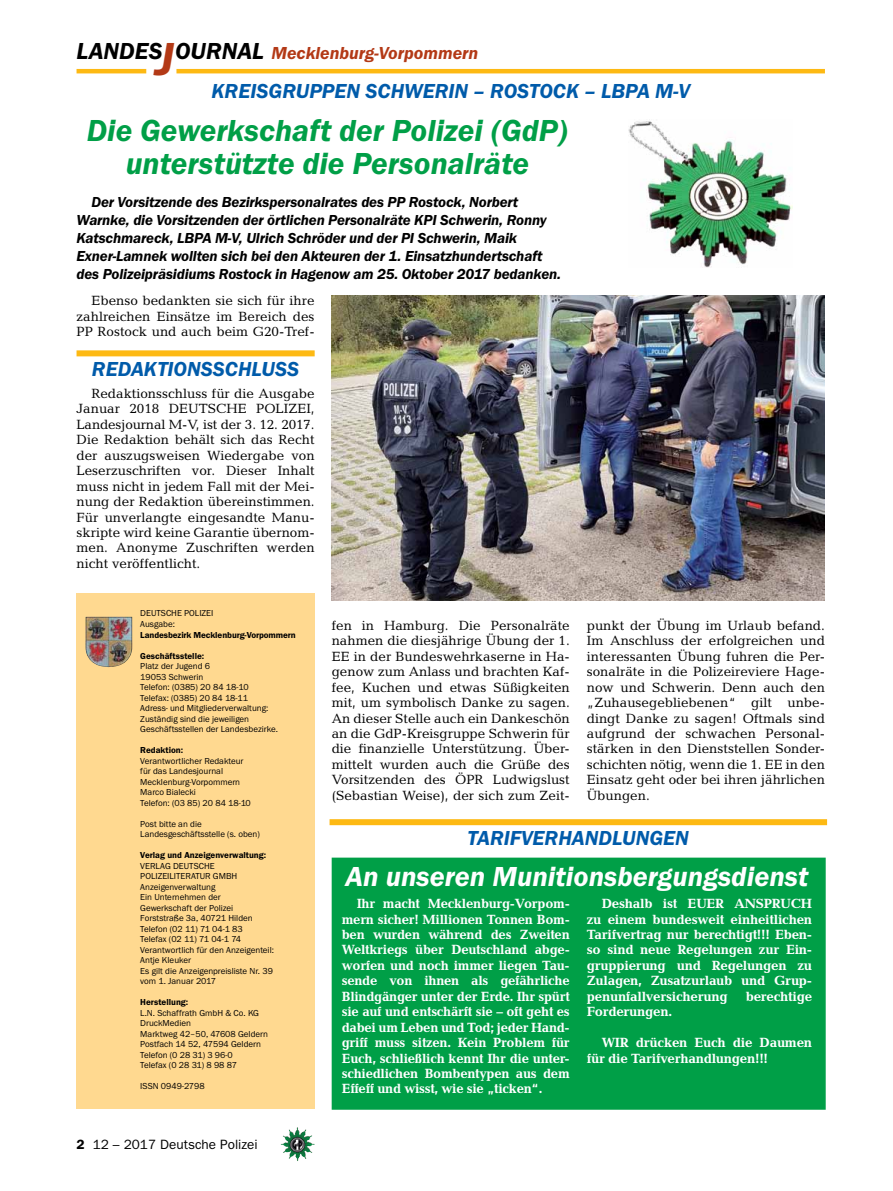
<style>
.page{position:relative;width:893px;height:1191px;background:#fff}
.page>*{position:absolute;margin:0;border:0;box-sizing:border-box;transform-origin:0 0}
.t1{font:italic 600 31.5px/33px "Franklin Gothic Itc T";color:#009f47;text-align:center}
.t2{font:italic 600 28.5px "Franklin Gothic Itc T";color:#fff}
.t3{font:italic 600 21px "Franklin Gothic Itc T";color:#005baa}
.t4{font:italic 600 18px "Franklin Gothic Itc T";color:#b33916}
.t5{font:italic 600 15px/18px "Franklin Gothic Itc T";letter-spacing:-.01em;color:#000}
.t6{font:13.5px/15.5px "Candida";color:#000;text-align:justify}
.t7{font:700 13.5px/15.5px "Candida";letter-spacing:-.02em;color:#fff;text-align:justify}
.t8{font:13.5px "Franklin Gothic";color:#000}
.t9{font:9px/10.5px "Franklin Gothic Itc T";color:#000}
.t10{font:600 9px "Franklin Gothic Itc T";color:#000}
.s1{font-size:24px;color:#000}
.s2{font-size:48px}
.s3{font-weight:600}
</style>
<div class="page">
<hr style="left:77px;top:69px;width:69px;height:4px;background:#fdb913">
<hr style="left:176px;top:69px;width:649px;height:4px;background:#fdb913">
<img style="left:281px;top:1128px;width:16px;height:24px">
<div style="left:77px;top:593px;width:238px;height:516px;background:#ffd990"></div>
<img style="left:85px;top:617px;width:48px;height:50px">
<img style="left:628px;top:121px;width:165px;height:147px">
<img style="left:332px;top:295px;width:493px;height:305px">
<div style="left:77px;top:350px;width:238px;height:6px;background:#fdb913"></div>
<div style="left:330px;top:819px;width:497px;height:6px;background:#fdb913"></div>
<div style="left:332px;top:857px;width:494px;height:252px;background:#009f47;border:2px solid #009f47"></div>
<h3 class="t4" style="left:77px;top:42px;width:403px"><span class="s1">LANDES</span><span class="s2">J</span><span class="s1">OURNAL</span> Mecklenburg-Vorpommern</h3>
<h3 class="t3" style="left:212px;top:79px;width:480px">KREISGRUPPEN SCHWERIN – ROSTOCK – LBPA M-V</h3>
<h1 class="t1" style="left:87px;top:113px;width:483px">Die Gewerkschaft der Polizei (GdP) unterstützte die Personalräte</h1>
<p class="t5" style="left:77px;top:193px;width:486px;text-indent:15px">Der Vorsitzende des Bezirkspersonalrates des PP Rostock, Norbert Warnke, die Vorsitzenden der örtlichen Personalräte KPI Schwerin, Ronny Katschmareck, LBPA M-V, Ulrich Schröder und der PI Schwerin, Maik Exner-Lamnek wollten sich bei den Akteuren der 1. Einsatzhundertschaft des Polizeipräsidiums Rostock in Hagenow am 25. Oktober 2017 bedanken.</p>
<p class="t6" style="left:77px;top:293px;width:240px;text-indent:15px">Ebenso bedankten sie sich für ihre zahlreichen Einsätze im Bereich des PP Rostock und auch beim G20-Tref-</p>
<h3 class="t3" style="left:92px;top:357px;width:209px">REDAKTIONSSCHLUSS</h3>
<p class="t6" style="left:77px;top:386px;width:240px;text-indent:15px">Redaktionsschluss für die Ausgabe Januar 2018 DEUTSCHE POLIZEI, Landesjournal M-V, ist der 3. 12. 2017.<br>Die Redaktion behält sich das Recht der auszugsweisen Wiedergabe von Leserzuschriften vor. Dieser Inhalt muss nicht in jedem Fall mit der Mei&shy;nung der Redaktion übereinstimmen.<br>Für unverlangte eingesandte Manu&shy;skripte wird keine Garantie übernom&shy;men. Anonyme Zuschriften werden nicht veröffentlicht.</p>
<p class="t9" style="left:140px;top:608px;width:75px">DEUTSCHE POLIZEI<br>Ausgabe:</p>
<p class="t10" style="left:140px;top:629px;width:157px">Landesbezirk Mecklenburg-Vorpommern</p>
<p class="t10" style="left:140px;top:650px;width:65px">Geschäftsstelle:</p>
<p class="t9" style="left:140px;top:660px;width:139px">Platz der Jugend 6<br>19053 Schwerin<br>Telefon: (0385) 20 84 18-10<br>Telefax: (0385) 20 84 18-11<br>Adress- und Mitgliederverwaltung:<br>Zuständig sind die jeweiligen<br>Geschäftsstellen der Landesbezirke.</p>
<p class="t10" style="left:140px;top:745px;width:44px">Redaktion:</p>
<p class="t9" style="left:140px;top:755px;width:112px">Verantwortlicher Redakteur für das Landesjournal<br>Mecklenburg-Vorpommern<br>Marco Bialecki<br>Telefon: (03 85) 20 84 18-10</p>
<p class="t9" style="left:140px;top:818px;width:121px">Post bitte an die<br>Landesgeschäftsstelle (s. oben)</p>
<p class="t10" style="left:140px;top:850px;width:127px">Verlag und Anzeigenverwaltung:</p>
<p class="t9" style="left:140px;top:860px;width:135px">VERLAG DEUTSCHE<br>POLIZEILITERATUR GMBH<br>Anzeigenverwaltung<br>Ein Unternehmen der<br>Gewerkschaft der Polizei<br>Forststraße 3a, 40721 Hilden<br>Telefon (02 11) 71 04-1 83<br>Telefax (02 11) 71 04-1 74<br>Verantwortlich für den Anzeigenteil:<br>Antje Kleuker<br>Es gilt die Anzeigenpreisliste Nr. 39 vom 1. Januar 2017</p>
<p class="t10" style="left:140px;top:997px;width:50px">Herstellung:</p>
<p class="t9" style="left:140px;top:1007px;width:129px">L.N. Schaffrath GmbH &amp; Co. KG<br>DruckMedien<br>Marktweg 42–50, 47608 Geldern<br>Postfach 14 52, 47594 Geldern<br>Telefon (0 28 31) 3 96-0<br>Telefax (0 28 31) 8 98 87</p>
<p class="t9" style="left:140px;top:1080px;width:66px">ISSN 0949-2798</p>
<p class="t6" style="left:587px;top:617px;width:240px">punkt der Übung im Urlaub befand.<br>Im Anschluss der erfolgreichen und interessanten Übung fuhren die Per&shy;sonalräte in die Polizeireviere Hage&shy;now und Schwerin. Denn auch den „Zuhausegebliebenen“ gilt unbe&shy;dingt Danke zu sagen! Oftmals sind aufgrund der schwachen Personal&shy;stärken in den Dienststellen Sonder&shy;schichten nötig, wenn die 1. EE in den Einsatz geht oder bei ihren jährlichen Übungen.</p>
<h3 class="t3" style="left:468px;top:825px;width:24px">tarifverhandlungen</h3>
<p class="t6" style="left:332px;top:617px;width:240px">fen in Hamburg. Die Personalräte nahmen die diesjährige Übung der 1.<br>EE in der Bundeswehrkaserne in Ha&shy;genow zum Anlass und brachten Kaf&shy;fee, Kuchen und etwas Süßigkeiten mit, um symbolisch Danke zu sagen.<br>An dieser Stelle auch ein Dankeschön an die GdP-Kreisgruppe Schwerin für die finanzielle Unterstützung. Über&shy;mittelt wurden auch die Grüße des Vorsitzenden des ÖPR Ludwigslust (Sebastian Weise), der sich zum Zeit-</p>
<h2 class="t2" style="left:346px;top:859px;width:465px">An unseren Munitionsbergungsdienst</h2>
<p class="t7" style="left:587px;top:895px;width:227px;text-indent:15px">Deshalb ist EUER ANSPRUCH zu einem bundesweit einheitlichen Tarifvertrag nur berechtigt!!! Eben&shy;so sind neue Regelungen zur Ein&shy;gruppierung und Regelungen zu Zulagen, Zusatzurlaub und Grup&shy;penunfallversicherung</p>
<p class="t7" style="left:342px;top:895px;width:230px;text-indent:15px">Ihr macht Mecklenburg-Vorpom&shy;mern sicher! Millionen Tonnen Bom&shy;ben wurden während des Zweiten Weltkriegs über Deutschland abge&shy;worfen und noch immer liegen Tau&shy;sende von ihnen als gefährliche Blindgänger unter der Erde. Ihr spürt sie auf und entschärft sie – oft geht es dabei um Leben und Tod; jeder Hand&shy;griff muss sitzen. Kein Problem für Euch, schließlich kennt Ihr die unter&shy;schiedlichen Bombentypen aus dem Effeff und wisst, wie sie „ticken“.</p>
<p class="t7" style="left:746px;top:988px;width:68px">berechtige</p>
<p class="t7" style="left:587px;top:1003px;width:87px">Forderungen.</p>
<p class="t7" style="left:587px;top:1034px;width:227px;text-indent:15px">WIR drücken Euch die Daumen für die Tarifverhandlungen!!!</p>
<p class="t8" style="left:77px;top:1136px;width:183px"><span class="s3">2</span> 12 – 2017 Deutsche Polizei</p>
</div>
